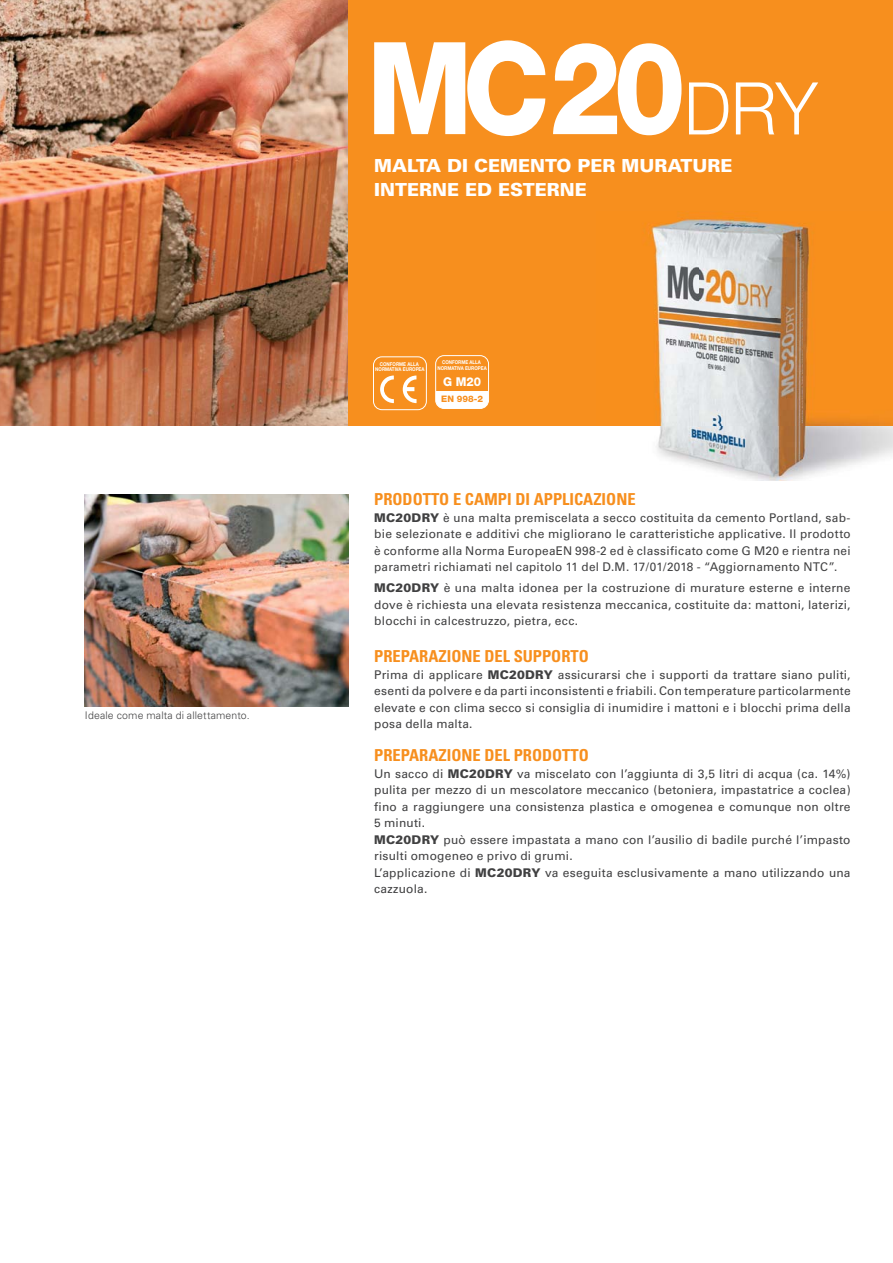
<style>
.page{position:relative;width:893px;height:1263px;background:#fff}
.page>*{position:absolute;margin:0;border:0;box-sizing:border-box;transform-origin:0 0}
.t1{font:300 72.75px "Helvetica Neue";color:#fff;scale:.94 1}
.t2{font:900 18px/24px "Univers";color:#fff}
.t3{font:700 condensed 16.5px "Univers LT Std";color:#f78f1e}
.t4{font:800 12.15px "Helvetica Neue";color:#fff;scale:.95 1}
.t5{font:12px/16.5px "Univers";letter-spacing:.02em;color:#404041;text-align:justify}
.t6{font:300 10.5px "Univers";letter-spacing:.015em;color:#404041}
.t7{font:800 9px "Helvetica Neue";color:#f78f1e}
.t8{font:700 5.25px/5.2px "Helvetica Neue";color:#fff;text-align:center;scale:.85 1}
.s1{font-weight:900}
</style>
<div class="page">
<img style="left:0;top:0;width:348px;height:425px">
<div style="left:348px;top:0;width:544px;height:425px;background:#f78f1e"></div>
<img style="left:596px;top:219px;width:296px;height:262px">
<svg style="left:374px;top:40px;width:171px;height:96px"></svg>
<svg style="left:553px;top:43px;width:128px;height:92px"></svg>
<img style="left:85px;top:494px;width:263px;height:213px">
<div style="left:435px;top:391px;width:53px;height:17px;background:#fff"></div>
<div style="left:435px;top:355px;width:53px;height:54px;border:1px solid #fff;border-radius:8px"></div>
<div style="left:373px;top:356px;width:54px;height:54px;border:1px solid #fff;border-radius:8px"></div>
<svg style="left:380px;top:376px;width:14px;height:27px"></svg>
<svg style="left:403px;top:376px;width:13px;height:27px"></svg>
<p class="t6" style="left:85px;top:712px;width:166px">Ideale come malta di allettamento.</p>
<h1 class="t1" style="left:684px;top:83px;width:143px">DRY</h1>
<h2 class="t2" style="left:374px;top:155px;width:360px">MALTA DI CEMENTO PER MURATURE<br>INTERNE ED ESTERNE</h2>
<p class="t8" style="left:375px;top:362px;width:59px">CONFORME ALLA<br>NORMATIVA EUROPEA</p>
<p class="t8" style="left:437px;top:360px;width:59px">CONFORME ALLA<br>NORMATIVA EUROPEA</p>
<p class="t4" style="left:443px;top:377px;width:41px">G M20</p>
<p class="t7" style="left:441px;top:395px;width:43px">EN 998-2</p>
<h3 class="t3" style="left:374px;top:492px;width:263px">PRODOTTO E CAMPI DI APPLICAZIONE</h3>
<p class="t5" style="left:374px;top:510px;width:478px"><span class="s1">MC20DRY</span> è una malta premiscelata a secco costituita da cemento Portland, sab&shy;bie selezionate e additivi che migliorano le caratteristiche applicative. Il prodotto è conforme alla Norma EuropeaEN 998-2 ed è classificato come G M20 e rientra nei parametri richiamati nel capitolo 11 del D.M. 17/01/2018 - “Aggiornamento NTC”.</p>
<p class="t5" style="left:374px;top:581px;width:478px"><span class="s1">MC20DRY</span> è una malta idonea per la costruzione di murature esterne e interne dove è richiesta una elevata resistenza meccanica, costituite da: mattoni, laterizi, blocchi in calcestruzzo, pietra, ecc.</p>
<h3 class="t3" style="left:374px;top:649px;width:216px">PREPARAZIONE DEL SUPPORTO</h3>
<p class="t5" style="left:374px;top:667px;width:478px">Prima di applicare <span class="s1">MC20DRY</span> assicurarsi che i supporti da trattare siano puliti, esenti da polvere e da parti inconsistenti e friabili. Con temperature particolarmente elevate e con clima secco si consiglia di inumidire i mattoni e i blocchi prima della posa della malta.</p>
<h3 class="t3" style="left:374px;top:748px;width:216px">PREPARAZIONE DEL PRODOTTO</h3>
<p class="t5" style="left:374px;top:766px;width:478px;text-align:left">Un sacco di <span class="s1">MC20DRY</span> va miscelato con l’aggiunta di 3,5 litri di acqua (ca. 14%) pulita per mezzo di un mescolatore meccanico (betoniera, impastatrice a coclea) fino a raggiungere una consistenza plastica e omogenea e comunque non oltre 5 minuti.<br><span class="s1">MC20DRY</span> può essere impastata a mano con l’ausilio di badile purché l’impasto risulti omogeneo e privo di grumi.<br>L’applicazione di <span class="s1">MC20DRY</span> va eseguita esclusivamente a mano utilizzando una cazzuola.</p>
</div>
